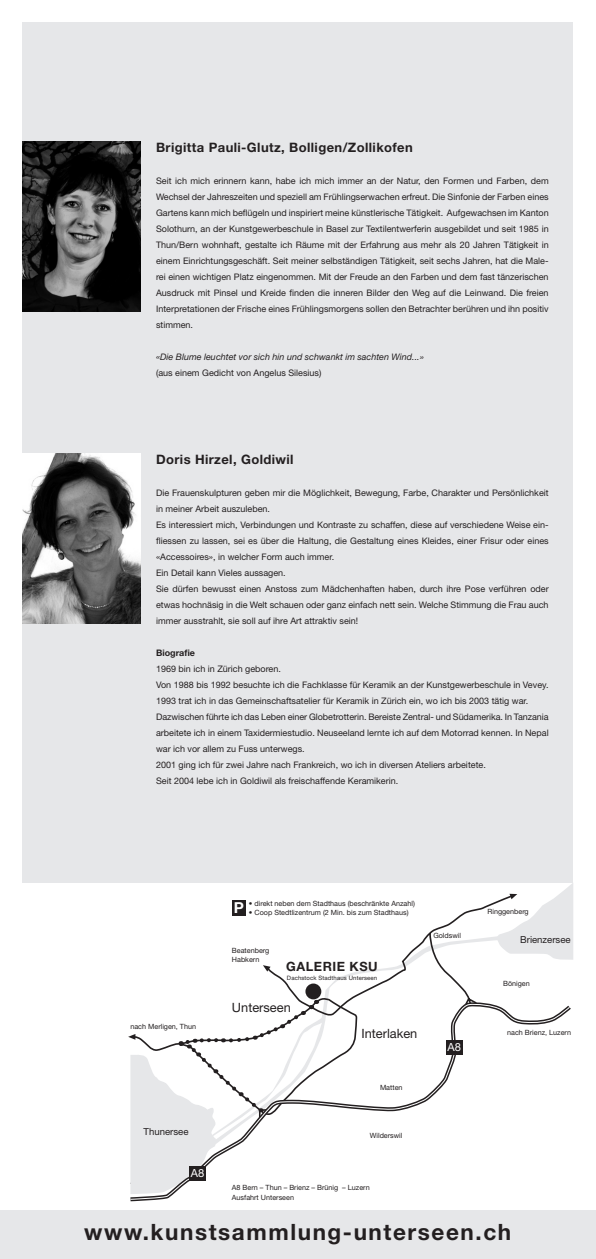
<style>
.page{position:relative;width:596px;height:1259px;background:#fff}
.page>*{position:absolute;margin:0;border:0;box-sizing:border-box;transform-origin:0 0}
.t1{font:700 22.5px "Helvetica Neue";letter-spacing:.07em;color:#231f20}
.t2{font:700 15.1px "Helvetica Neue";color:#fff}
.t3{font:700 13px "Helvetica Neue";letter-spacing:.03em;color:#231f20}
.t4{font:12.8px "Helvetica Neue";color:#231f20}
.t5{font:700 12.8px "Helvetica Neue";letter-spacing:.04em;color:#231f20}
.t6{font:11.2px "Helvetica Neue";color:#fff}
.t7{font:9.6px "Helvetica Neue";color:#231f20}
.t8{font:9px/16px "Helvetica Neue";color:#231f20;text-align:justify}
.t9{font:italic 9px "Helvetica Neue";color:#231f20}
.t10{font:700 9px "Helvetica Neue";color:#231f20}
.t11{font:7.2px "Helvetica Neue";color:#231f20}
.t12{font:6px "Helvetica Neue";letter-spacing:.02em;color:#231f20}
</style>
<div class="page">
<svg style="left:509px;top:883px;width:64px;height:76px"></svg>
<svg style="left:267px;top:894px;width:245px;height:109px"></svg>
<svg style="left:263px;top:965px;width:7px;height:6px"></svg>
<div style="left:305px;top:983px;width:16px;height:16px;background:#231f20;border-radius:50%"></div>
<svg style="left:130px;top:1003px;width:440px;height:197px"></svg>
<div style="left:446px;top:1040px;width:16px;height:14px;background:#231f20"></div>
<svg style="left:128px;top:996px;width:230px;height:198px"></svg>
<div style="left:232px;top:900px;width:13px;height:15px;background:#231f20"></div>
<div style="left:23px;top:23px;width:550px;height:860px;background:#e6e7e9"></div>
<div style="left:0;top:1210px;width:595px;height:49px;background:#e6e7e9"></div>
<img style="left:23px;top:142px;width:117px;height:170px">
<img style="left:23px;top:454px;width:117px;height:170px">
<p class="t3" style="left:156px;top:139px;width:258px">Brigitta Pauli-Glutz, Bolligen/Zollikofen</p>
<p class="t8" style="left:156px;top:173px;width:394px">Seit ich mich erinnern kann, habe ich mich immer an der Natur, den Formen und Farben, dem Wechsel der Jahreszeiten und speziell am Frühlingserwachen erfreut. Die Sinfonie der Farben eines Gartens kann mich beflügeln und inspiriert meine künstlerische Tätigkeit. Aufgewachsen im Kanton Solothurn, an der Kunstgewerbeschule in Basel zur Textilentwerferin ausgebildet und seit 1985 in Thun/Bern wohnhaft, gestalte ich Räume mit der Erfahrung aus mehr als 20 Jahren Tätigkeit in einem Einrichtungsgeschäft. Seit meiner selbständigen Tätigkeit, seit sechs Jahren, hat die Male&shy;rei einen wichtigen Platz eingenommen. Mit der Freude an den Farben und dem fast tänzerischen Ausdruck mit Pinsel und Kreide finden die inneren Bilder den Weg auf die Leinwand. Die freien Interpretationen der Frische eines Frühlingsmorgens sollen den Betrachter berühren und ihn positiv stimmen.</p>
<p class="t9" style="left:156px;top:351px;width:269px">«Die Blume leuchtet vor sich hin und schwankt im sachten Wind...»</p>
<p class="t8" style="left:156px;top:365px;width:167px">(aus einem Gedicht von Angelus Silesius)</p>
<p class="t3" style="left:156px;top:451px;width:139px">Doris Hirzel, Goldiwil</p>
<p class="t8" style="left:156px;top:484px;width:394px">Die Frauenskulpturen geben mir die Möglichkeit, Bewegung, Farbe, Charakter und Persönlichkeit in meiner Arbeit auszuleben.</p>
<p class="t8" style="left:156px;top:516px;width:394px">Es interessiert mich, Verbindungen und Kontraste zu schaffen, diese auf verschiedene Weise ein&shy;fliessen zu lassen, sei es über die Haltung, die Gestaltung eines Kleides, einer Frisur oder eines «Accessoires», in welcher Form auch immer.</p>
<p class="t8" style="left:156px;top:564px;width:131px">Ein Detail kann Vieles aussagen.</p>
<p class="t8" style="left:156px;top:580px;width:394px">Sie dürfen bewusst einen Anstoss zum Mädchenhaften haben, durch ihre Pose verführen oder etwas hochnäsig in die Welt schauen oder ganz einfach nett sein. Welche Stimmung die Frau auch immer ausstrahlt, sie soll auf ihre Art attraktiv sein!</p>
<p class="t10" style="left:156px;top:647px;width:40px">Biografie</p>
<p class="t8" style="left:156px;top:660px;width:126px">1969 bin ich in Zürich geboren.</p>
<p class="t8" style="left:156px;top:676px;width:393px">Von 1988 bis 1992 besuchte ich die Fachklasse für Keramik an der Kunstgewerbeschule in Vevey.</p>
<p class="t8" style="left:156px;top:692px;width:373px">1993 trat ich in das Gemeinschaftsatelier für Keramik in Zürich ein, wo ich bis 2003 tätig war.</p>
<p class="t8" style="left:156px;top:708px;width:394px">Dazwischen führte ich das Leben einer Globetrotterin. Bereiste Zentral- und Südamerika. In Tanzania arbeitete ich in einem Taxidermiestudio. Neuseeland lernte ich auf dem Motorrad kennen. In Nepal war ich vor allem zu Fuss unterwegs.</p>
<p class="t8" style="left:156px;top:756px;width:331px">2001 ging ich für zwei Jahre nach Frankreich, wo ich in diversen Ateliers arbeitete.</p>
<p class="t8" style="left:156px;top:772px;width:243px">Seit 2004 lebe ich in Goldiwil als freischaffende Keramikerin.</p>
<p class="t11" style="left:130px;top:1021px;width:67px">nach Merligen, Thun</p>
<p class="t7" style="left:143px;top:1125px;width:46px">Thunersee</p>
<p class="t6" style="left:191px;top:1166px;width:15px">A8</p>
<p class="t11" style="left:249px;top:899px;width:167px">• direkt neben dem Stadthaus (beschränkte Anzahl)</p>
<p class="t2" style="left:233px;top:898px;width:12px">P</p>
<p class="t11" style="left:249px;top:908px;width:161px">• Coop Stedtlizentrum (2 Min. bis zum Stadthaus)</p>
<p class="t11" style="left:232px;top:946px;width:39px">Beatenberg</p>
<p class="t11" style="left:232px;top:955px;width:29px">Habkern</p>
<p class="t5" style="left:286px;top:959px;width:93px">GALERIE KSU</p>
<p class="t12" style="left:287px;top:974px;width:92px">Dachstock Stadthaus Unterseen</p>
<p class="t4" style="left:232px;top:1000px;width:60px">Unterseen</p>
<p class="t4" style="left:361px;top:1026px;width:57px">Interlaken</p>
<p class="t11" style="left:380px;top:1083px;width:24px">Matten</p>
<p class="t11" style="left:369px;top:1131px;width:34px">Wilderswil</p>
<p class="t11" style="left:433px;top:931px;width:29px">Goldswil</p>
<p class="t6" style="left:447px;top:1040px;width:15px">A8</p>
<p class="t11" style="left:232px;top:1183px;width:139px">A8 Bern – Thun – Brienz – Brünig – Luzern</p>
<p class="t11" style="left:232px;top:1192px;width:63px">Ausfahrt Unterseen</p>
<p class="t11" style="left:487px;top:907px;width:43px">Ringgenberg</p>
<p class="t7" style="left:520px;top:934px;width:52px">Brienzersee</p>
<p class="t11" style="left:503px;top:979px;width:28px">Bönigen</p>
<p class="t11" style="left:507px;top:1028px;width:65px">nach Brienz, Luzern</p>
<p class="t1" style="left:84px;top:1218px;width:428px">www.kunstsammlung-unterseen.ch</p>
</div>
